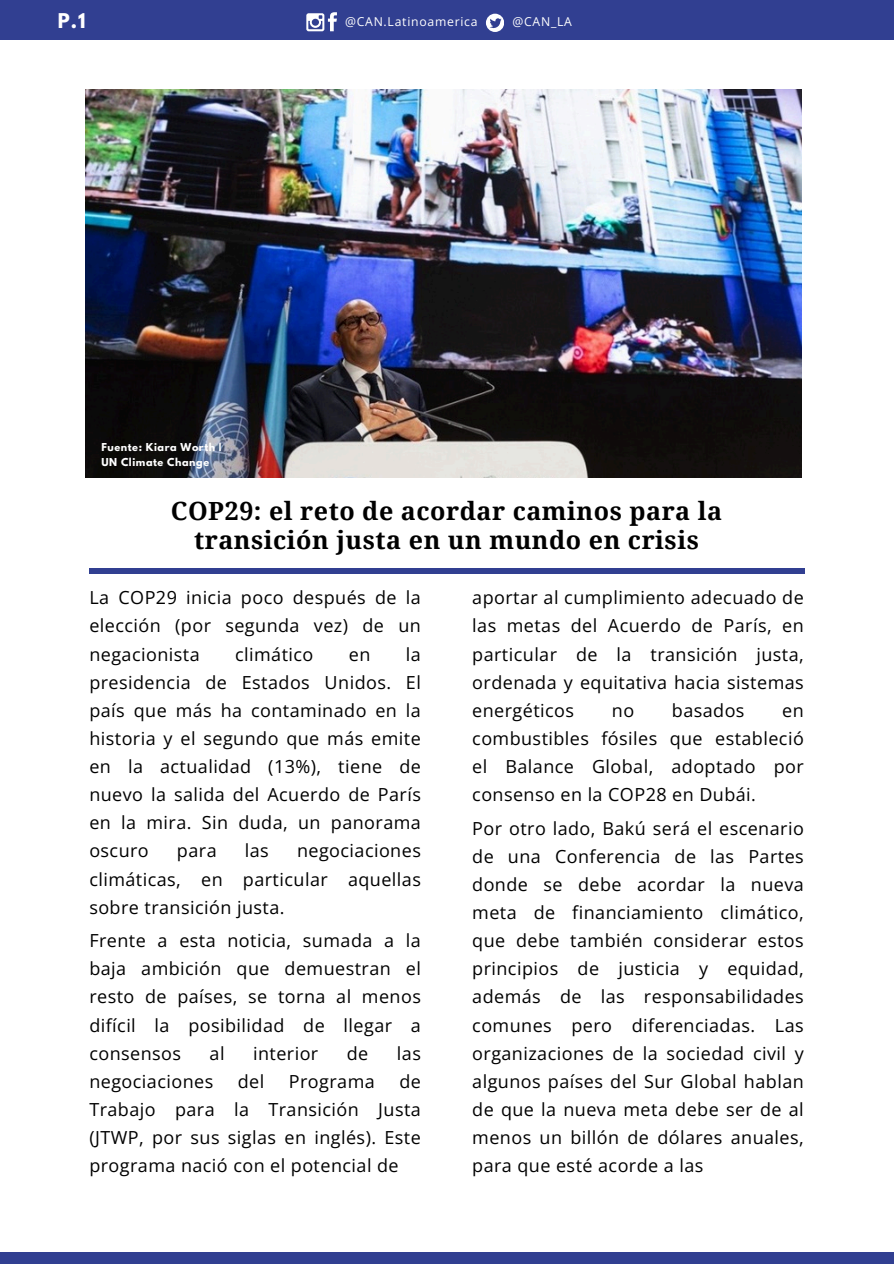
<style>
.page{position:relative;width:894px;height:1264px;background:#fff}
.page>*{position:absolute;margin:0;border:0;box-sizing:border-box;transform-origin:0 0}
.t1{font:700 25.05px/29.2px "Droid Serif";letter-spacing:.02em;color:#000;text-align:center}
.t2{font:18px/28.2px "Open Sans";letter-spacing:.025em;color:#000;text-align:justify}
.t3{font:700 18px "League Spartan";color:#fff}
.t4{font:12.3px "Open Sans";letter-spacing:.06em;color:#fff}
.t5{font:700 9.75px/15px "League Spartan";letter-spacing:.06em;color:#fff}
</style>
<div class="page">
<div style="left:0;top:0;width:893px;height:39px;background:#313f91"></div>
<div style="left:0;top:1252px;width:893px;height:11px;background:#313f91"></div>
<svg style="left:306px;top:12px;width:31px;height:19px"></svg>
<svg style="left:486px;top:14px;width:18px;height:18px"></svg>
<div style="left:89px;top:568px;width:715px;height:6px;background:#313f91"></div>
<img style="left:85px;top:89px;width:715px;height:389px">
<h5 class="t3" style="left:58px;top:12px;width:29px">P.1</h5>
<h2 class="t4" style="left:345px;top:13px;width:134px">@CAN.Latinoamerica</h2>
<p class="t4" style="left:512px;top:13px;width:61px">@CAN_LA</p>
<h3 class="t5" style="left:101px;top:441px;width:122px">Fuente: Kiara Worth |<br>UN Climate Change</h3>
<p class="t1" style="left:171px;top:496px;width:552px">COP29: el reto de acordar caminos para la transición justa en un mundo en crisis</p>
<h4 class="t2" style="left:89px;top:583px;width:333px">La COP29 inicia poco después de la elección (por segunda vez) de un negacionista</h4>
<p class="t2" style="left:472px;top:583px;width:333px">aportar al cumplimiento adecuado de las metas del Acuerdo de París, en particular de la transición justa, ordenada y equitativa hacia sistemas energéticos</p>
<h4 class="t2" style="left:235px;top:639px;width:80px">climático</h4>
<h4 class="t2" style="left:349px;top:639px;width:23px">en</h4>
<h4 class="t2" style="left:89px;top:639px;width:333px;text-indent:316px">la presidencia de Estados Unidos. El país que más ha contaminado en la historia y el segundo que más emite en la actualidad (13%), tiene de nuevo la salida del Acuerdo de París en la mira. Sin duda, un panorama oscuro</h4>
<p class="t2" style="left:611px;top:695px;width:24px">no</p>
<p class="t2" style="left:671px;top:695px;width:74px">basados</p>
<p class="t2" style="left:472px;top:695px;width:333px;text-indent:310px">en combustibles fósiles que estableció el Balance Global, adoptado por consenso en la COP28 en Dubái.</p>
<h1 class="t2" style="left:472px;top:813px;width:333px">Por otro lado, Bakú será el escenario de una Conferencia de las Partes donde se debe acordar la nueva meta de financiamiento climático, que debe también considerar estos principios de justicia y equidad, además de las responsabilidades comunes pero diferenciadas. Las organizaciones de la sociedad civil y algunos países del Sur Global hablan de que la nueva meta debe ser de al menos un billón de dólares anuales, para que esté acorde a las</h1>
<h4 class="t2" style="left:177px;top:836px;width:41px">para</h4>
<h4 class="t2" style="left:245px;top:836px;width:25px">las</h4>
<h4 class="t2" style="left:89px;top:836px;width:333px;text-indent:207px">negociaciones climáticas, en particular aquellas sobre transición justa.</h4>
<p class="t2" style="left:89px;top:926px;width:333px">Frente a esta noticia, sumada a la baja ambición que demuestran el resto de países, se torna al menos difícil la posibilidad de llegar a consensos</p>
<p class="t2" style="left:209px;top:1038px;width:16px">al</p>
<p class="t2" style="left:253px;top:1038px;width:67px">interior</p>
<p class="t2" style="left:347px;top:1038px;width:23px">de</p>
<p class="t2" style="left:397px;top:1038px;width:25px">las</p>
<p class="t2" style="left:89px;top:1066px;width:125px">negociaciones</p>
<p class="t2" style="left:238px;top:1066px;width:28px">del</p>
<p class="t2" style="left:289px;top:1066px;width:87px">Programa</p>
<p class="t2" style="left:89px;top:1066px;width:333px;text-indent:310px">de Trabajo para la Transición Justa (JTWP, por sus siglas en inglés). Este programa nació con el potencial de</p>
</div>
